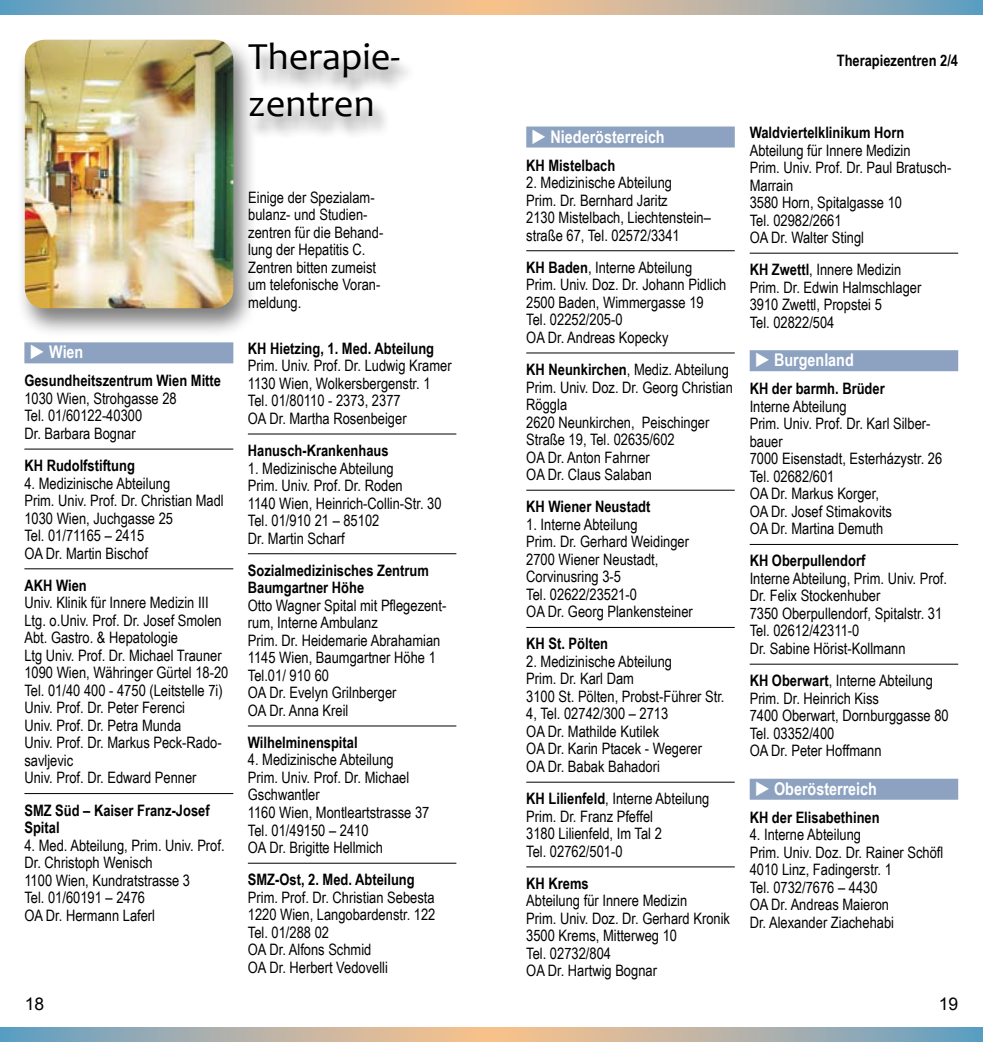
<style>
.page{position:relative;width:983px;height:1042px;background:#fff}
.page>*{position:absolute;margin:0;border:0;box-sizing:border-box;transform-origin:0 0}
.t1{font:38.5px "Candara";color:#000}
.t2{font:700 17.5px "Arial Narrow";color:#fff}
.t3{font:17.5px "Arial";color:#000}
.t4{font:15.75px/17.5px "Arial Narrow";color:#000}
.t5{font:700 15.75px/17.5px "Arial Narrow";color:#000}
.s1{font-weight:700}
</style>
<div class="page">
<div style="left:24px;top:342px;width:209px;height:21px;background:#8ca2c0"></div>
<hr style="left:24px;top:449px;width:209px;height:1px;background:#000">
<hr style="left:24px;top:568px;width:209px;height:1px;background:#000">
<hr style="left:24px;top:793px;width:209px;height:1px;background:#000">
<hr style="left:248px;top:433px;width:208px;height:1px;background:#000">
<hr style="left:248px;top:553px;width:208px;height:1px;background:#000">
<hr style="left:248px;top:725px;width:208px;height:1px;background:#000">
<hr style="left:248px;top:863px;width:208px;height:1px;background:#000">
<div style="left:526px;top:126px;width:208px;height:21px;background:#8ca2c0"></div>
<hr style="left:526px;top:250px;width:208px;height:1px;background:#000">
<hr style="left:526px;top:352px;width:208px;height:1px;background:#000">
<hr style="left:526px;top:490px;width:208px;height:1px;background:#000">
<hr style="left:526px;top:627px;width:208px;height:1px;background:#000">
<hr style="left:526px;top:782px;width:208px;height:1px;background:#000">
<hr style="left:526px;top:866px;width:208px;height:1px;background:#000">
<hr style="left:749px;top:253px;width:208px;height:1px;background:#000">
<div style="left:749px;top:350px;width:208px;height:21px;background:#8ca2c0"></div>
<hr style="left:749px;top:544px;width:208px;height:1px;background:#000">
<hr style="left:749px;top:664px;width:208px;height:1px;background:#000">
<div style="left:749px;top:779px;width:208px;height:21px;background:#8ca2c0"></div>
<div style="left:245px;top:45px;width:254px;height:131px;background:#000;opacity:.5"></div>
<div style="left:15px;top:35px;width:250px;height:310px;background:#000;opacity:.5"></div>
<img style="left:25px;top:40px;width:208px;height:268px">
<svg style="left:0;top:0;width:491px;height:15px;background:#b1b1a8"></svg>
<svg style="left:0;top:1027px;width:491px;height:15px;background:#b1b1a8"></svg>
<svg style="left:491px;top:0;width:491px;height:15px;background:#b2b1a8"></svg>
<svg style="left:491px;top:1027px;width:491px;height:15px;background:#b2b1a8"></svg>
<p class="t2" style="left:29px;top:339px;width:56px">◆ Wien</p>
<p class="t5" style="left:24px;top:371px;width:198px">Gesundheitszentrum Wien Mitte</p>
<p class="t4" style="left:24px;top:389px;width:154px">1030 Wien, Strohgasse 28<br>Tel. 01/60122-40300<br>Dr. Barbara Bognar</p>
<p class="t5" style="left:24px;top:456px;width:112px">KH Rudolfstiftung</p>
<p class="t4" style="left:24px;top:474px;width:201px">4. Medizinische Abteilung<br>Prim. Univ. Prof. Dr. Christian Madl<br>1030 Wien, Juchgasse 25<br>Tel. 01/71165 – 2415<br>OA Dr. Martin Bischof</p>
<p class="t5" style="left:24px;top:576px;width:64px">AKH Wien</p>
<p class="t4" style="left:24px;top:593px;width:205px">Univ. Klinik für Innere Medizin III<br>Ltg. o.Univ. Prof. Dr. Josef Smolen<br>Abt. Gastro. &amp; Hepatologie<br>Ltg Univ. Prof. Dr. Michael Trauner<br>1090 Wien, Währinger Gürtel 18-20<br>Tel. 01/40 400 - 4750 (Leitstelle 7i)<br>Univ. Prof. Dr. Peter Ferenci<br>Univ. Prof. Dr. Petra Munda<br>Univ. Prof. Dr. Markus Peck-Rado&shy;savljevic<br>Univ. Prof. Dr. Edward Penner</p>
<p class="t5" style="left:24px;top:800px;width:187px">SMZ Süd – Kaiser Franz-Josef<br>Spital</p>
<p class="t4" style="left:24px;top:835px;width:202px">4. Med. Abteilung, Prim. Univ. Prof.<br>Dr. Christoph Wenisch<br>1100 Wien, Kundratstrasse 3<br>Tel. 01/60191 – 2476<br>OA Dr. Hermann Laferl</p>
<h1 class="t1" style="left:248px;top:34px;width:153px">Therapie-</h1>
<p class="t5" style="left:836px;top:51px;width:123px">Therapiezentren 2/4</p>
<h1 class="t1" style="left:248px;top:80px;width:128px">zentren</h1>
<p class="t4" style="left:248px;top:188px;width:136px">Einige der Spezialam&shy;bulanz- und Studien&shy;zentren für die Behand&shy;lung der Hepatitis C.<br>Zentren bitten zumeist um telefonische Voran&shy;meldung.</p>
<p class="t5" style="left:248px;top:339px;width:188px">KH Hietzing, 1. Med. Abteilung</p>
<p class="t4" style="left:248px;top:356px;width:205px">Prim. Univ. Prof. Dr. Ludwig Kramer<br>1130 Wien, Wolkersbergenstr. 1<br>Tel. 01/80110 - 2373, 2377<br>OA Dr. Martha Rosenbeiger</p>
<p class="t5" style="left:248px;top:441px;width:142px">Hanusch-Krankenhaus</p>
<p class="t4" style="left:248px;top:459px;width:195px">1. Medizinische Abteilung<br>Prim. Univ. Prof. Dr. Roden<br>1140 Wien, Heinrich-Collin-Str. 30<br>Tel. 01/910 21 – 85102<br>Dr. Martin Scharf</p>
<p class="t5" style="left:248px;top:561px;width:182px">Sozialmedizinisches Zentrum<br>Baumgartner Höhe</p>
<p class="t4" style="left:248px;top:596px;width:200px">Otto Wagner Spital mit Pflegezent&shy;rum, Interne Ambulanz<br>Prim. Dr. Heidemarie Abrahamian<br>1145 Wien, Baumgartner Höhe 1<br>Tel.01/ 910 60<br>OA Dr. Evelyn Grilnberger<br>OA Dr. Anna Kreil</p>
<p class="t5" style="left:248px;top:733px;width:111px">Wilhelminenspital</p>
<p class="t4" style="left:248px;top:750px;width:183px">4. Medizinische Abteilung<br>Prim. Univ. Prof. Dr. Michael<br>Gschwantler<br>1160 Wien, Montleartstrasse 37<br>Tel. 01/49150 – 2410<br>OA Dr. Brigitte Hellmich</p>
<p class="t5" style="left:248px;top:870px;width:168px">SMZ-Ost, 2. Med. Abteilung</p>
<p class="t4" style="left:248px;top:888px;width:189px">Prim. Prof. Dr. Christian Sebesta<br>1220 Wien, Langobardenstr. 122<br>Tel. 01/288 02<br>OA Dr. Alfons Schmid<br>OA Dr. Herbert Vedovelli</p>
<p class="t2" style="left:531px;top:123px;width:135px">◆ Niederösterreich</p>
<p class="t5" style="left:526px;top:155px;width:90px">KH Mistelbach</p>
<p class="t4" style="left:526px;top:173px;width:186px">2. Medizinische Abteilung<br>Prim. Dr. Bernhard Jaritz<br>2130 Mistelbach, Liechtenstein– straße 67, Tel. 02572/3341</p>
<p class="t4" style="left:526px;top:258px;width:202px"><span class="s1">KH Baden</span>, Interne Abteilung<br>Prim. Univ. Doz. Dr. Johann Pidlich<br>2500 Baden, Wimmergasse 19<br>Tel. 02252/205-0<br>OA Dr. Andreas Kopecky</p>
<p class="t4" style="left:526px;top:360px;width:208px"><span class="s1">KH Neunkirchen</span>, Mediz. Abteilung<br>Prim. Univ. Doz. Dr. Georg Christian<br>Röggla<br>2620 Neunkirchen, Peischinger<br>Straße 19, Tel. 02635/602<br>OA Dr. Anton Fahrner<br>OA Dr. Claus Salaban</p>
<p class="t5" style="left:526px;top:497px;width:126px">KH Wiener Neustadt</p>
<p class="t4" style="left:526px;top:515px;width:168px">1. Interne Abteilung<br>Prim. Dr. Gerhard Weidinger<br>2700 Wiener Neustadt,<br>Corvinusring 3-5<br>Tel. 02622/23521-0<br>OA Dr. Georg Plankensteiner</p>
<p class="t5" style="left:526px;top:634px;width:83px">KH St. Pölten</p>
<p class="t4" style="left:526px;top:652px;width:200px">2. Medizinische Abteilung<br>Prim. Dr. Karl Dam<br>3100 St. Pölten, Probst-Führer Str.<br>4, Tel. 02742/300 – 2713<br>OA Dr. Mathilde Kutilek<br>OA Dr. Karin Ptacek - Wegerer<br>OA Dr. Babak Bahadori</p>
<p class="t4" style="left:526px;top:789px;width:185px"><span class="s1">KH Lilienfeld</span>, Interne Abteilung<br>Prim. Dr. Franz Pfeffel<br>3180 Lilienfeld, Im Tal 2<br>Tel. 02762/501-0</p>
<p class="t5" style="left:526px;top:874px;width:64px">KH Krems</p>
<p class="t4" style="left:526px;top:891px;width:205px">Abteilung für Innere Medizin<br>Prim. Univ. Doz. Dr. Gerhard Kronik<br>3500 Krems, Mitterweg 10<br>Tel. 02732/804<br>OA Dr. Hartwig Bognar</p>
<p class="t5" style="left:749px;top:123px;width:156px">Waldviertelklinikum Horn</p>
<p class="t4" style="left:749px;top:141px;width:203px">Abteilung für Innere Medizin<br>Prim. Univ. Prof. Dr. Paul Bratusch-<br>Marrain<br>3580 Horn, Spitalgasse 10<br>Tel. 02982/2661<br>OA Dr. Walter Stingl</p>
<p class="t4" style="left:749px;top:260px;width:173px"><span class="s1">KH Zwettl</span>, Innere Medizin<br>Prim. Dr. Edwin Halmschlager<br>3910 Zwettl, Propstei 5<br>Tel. 02822/504</p>
<p class="t2" style="left:754px;top:347px;width:101px">◆ Burgenland</p>
<p class="t5" style="left:749px;top:379px;width:136px">KH der barmh. Brüder</p>
<p class="t4" style="left:749px;top:397px;width:194px">Interne Abteilung<br>Prim. Univ. Prof. Dr. Karl Silber&shy;bauer<br>7000 Eisenstadt, Esterházystr. 26<br>Tel. 02682/601<br>OA Dr. Markus Korger,<br>OA Dr. Josef Stimakovits<br>OA Dr. Martina Demuth</p>
<p class="t5" style="left:749px;top:551px;width:117px">KH Oberpullendorf</p>
<p class="t4" style="left:749px;top:569px;width:199px">Interne Abteilung, Prim. Univ. Prof.<br>Dr. Felix Stockenhuber<br>7350 Oberpullendorf, Spitalstr. 31<br>Tel. 02612/42311-0<br>Dr. Sabine Hörist-Kollmann</p>
<p class="t4" style="left:749px;top:671px;width:200px"><span class="s1">KH Oberwart</span>, Interne Abteilung<br>Prim. Dr. Heinrich Kiss<br>7400 Oberwart, Dornburggasse 80<br>Tel. 03352/400<br>OA Dr. Peter Hoffmann</p>
<p class="t2" style="left:754px;top:775px;width:124px">◆ Oberösterreich</p>
<p class="t5" style="left:749px;top:807px;width:131px">KH der Elisabethinen</p>
<p class="t4" style="left:749px;top:825px;width:195px">4. Interne Abteilung<br>Prim. Univ. Doz. Dr. Rainer Schöfl<br>4010 Linz, Fadingerstr. 1<br>Tel. 0732/7676 – 4430<br>OA Dr. Andreas Maieron<br>Dr. Alexander Ziachehabi</p>
<p class="t3" style="left:25px;top:992px;width:21px">18</p>
<p class="t3" style="left:938px;top:992px;width:21px">19</p>
</div>
